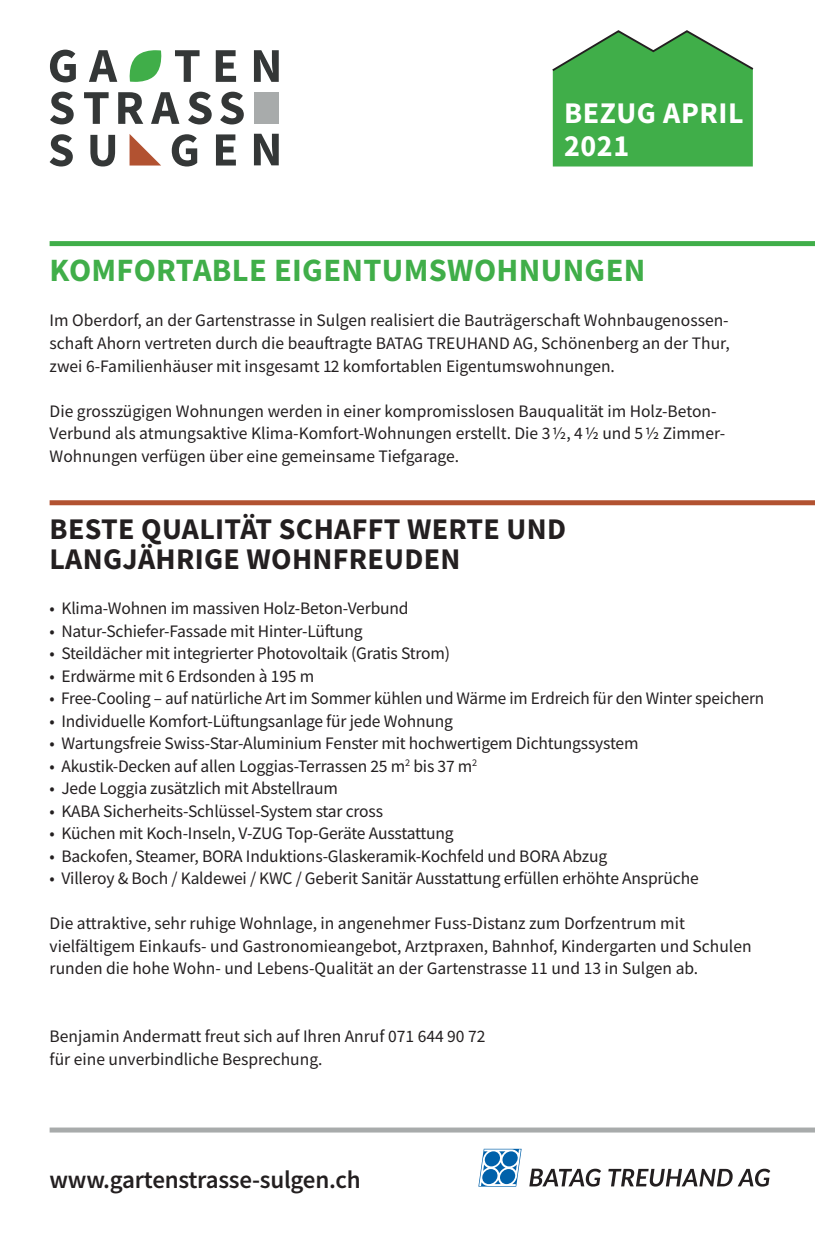
<style>
.page{position:relative;width:815px;height:1241px;background:#fff}
.page>*{position:absolute;margin:0;border:0;box-sizing:border-box;transform-origin:0 0}
.t1{font:700 32.5px "Source Sans Pro";letter-spacing:.01em;color:#40ae49}
.t2{font:700 30px/30px "Source Sans Pro";letter-spacing:.01em;color:#231f20}
.t3{font:700 30px/32.5px "Source Sans Pro";letter-spacing:.02em;color:#fff}
.t4{font:600 25px "Source Sans Pro";letter-spacing:-.01em;color:#231f20}
.t5{font:17.5px/22.5px "Source Sans Pro";letter-spacing:-.01em;color:#231f20}
</style>
<div class="page">
<svg style="left:129px;top:50px;width:33px;height:32px"></svg>
<svg style="left:130px;top:134px;width:31px;height:31px"></svg>
<div style="left:254px;top:92px;width:25px;height:32px;background:#a8abab"></div>
<svg style="left:50px;top:50px;width:26px;height:32px"></svg>
<svg style="left:89px;top:50px;width:28px;height:32px"></svg>
<svg style="left:175px;top:50px;width:25px;height:32px"></svg>
<svg style="left:216px;top:50px;width:20px;height:32px"></svg>
<svg style="left:254px;top:50px;width:25px;height:32px"></svg>
<svg style="left:254px;top:134px;width:25px;height:31px"></svg>
<svg style="left:50px;top:92px;width:24px;height:32px"></svg>
<svg style="left:84px;top:92px;width:25px;height:32px"></svg>
<svg style="left:118px;top:92px;width:25px;height:32px"></svg>
<svg style="left:151px;top:92px;width:28px;height:32px"></svg>
<svg style="left:188px;top:92px;width:24px;height:32px"></svg>
<svg style="left:220px;top:92px;width:24px;height:32px"></svg>
<svg style="left:50px;top:134px;width:23px;height:32px"></svg>
<svg style="left:90px;top:135px;width:25px;height:31px"></svg>
<svg style="left:172px;top:134px;width:25px;height:32px"></svg>
<svg style="left:216px;top:134px;width:20px;height:31px"></svg>
<div style="left:50px;top:500px;width:765px;height:5px;background:#b25231"></div>
<div style="left:50px;top:241px;width:765px;height:5px;background:#40ae49"></div>
<svg style="left:529px;top:1168px;width:72px;height:18px"></svg>
<svg style="left:608px;top:1168px;width:162px;height:18px"></svg>
<svg style="left:478px;top:1148px;width:44px;height:38px"></svg>
<div style="left:50px;top:1127px;width:765px;height:5px;background:#a8abab"></div>
<svg style="left:552px;top:30px;width:202px;height:136px"></svg>
<h2 class="t3" style="left:564px;top:96px;width:181px">BEZUG APRIL<br>2021</h2>
<h1 class="t1" style="left:50px;top:248px;width:597px">KOMFORTABLE EIGENTUMSWOHNUNGEN</h1>
<p class="t5" style="left:50px;top:309px;width:682px;text-align:justify">Im Oberdorf, an der Gartenstrasse in Sulgen realisiert die Bauträgerschaft Wohnbaugenossen&shy;schaft Ahorn vertreten durch die beauftragte BATAG TREUHAND AG, Schönenberg an der Thur, zwei 6-Familienhäuser mit insgesamt 12 komfortablen Eigentumswohnungen.</p>
<p class="t5" style="left:50px;top:399px;width:677px">Die grosszügigen Wohnungen werden in einer kompromisslosen Bauqualität im Holz-Beton-<br>Verbund als atmungsaktive Klima-Komfort-Wohnungen erstellt. Die 3 ½, 4 ½ und 5 ½ Zimmer-<br>Wohnungen verfügen über eine gemeinsame Tiefgarage.</p>
<h2 class="t2" style="left:50px;top:513px;width:518px">BESTE QUALITÄT SCHAFFT WERTE UND<br>LANGJÄHRIGE WOHNFREUDEN</h2>
<p class="t5" style="left:50px;top:597px;width:361px">• Klima-Wohnen im massiven Holz-Beton-Verbund</p>
<p class="t5" style="left:50px;top:619px;width:315px">• Natur-Schiefer-Fassade mit Hinter-Lüftung</p>
<p class="t5" style="left:50px;top:642px;width:402px">• Steildächer mit integrierter Photovoltaik (Gratis Strom)</p>
<p class="t5" style="left:50px;top:664px;width:266px">• Erdwärme mit 6 Erdsonden à 195 m</p>
<p class="t5" style="left:50px;top:687px;width:716px">• Free-Cooling – auf natürliche Art im Sommer kühlen und Wärme im Erdreich für den Winter speichern</p>
<p class="t5" style="left:50px;top:709px;width:405px">• Individuelle Komfort-Lüftungsanlage für jede Wohnung</p>
<p class="t5" style="left:50px;top:732px;width:590px">• Wartungsfreie Swiss-Star-Aluminium Fenster mit hochwertigem Dichtungssystem</p>
<p class="t5" style="left:50px;top:754px;width:429px">• Akustik-Decken auf allen Loggias-Terrassen 25 m<sup>2</sup> bis 37 m<sup>2</sup></p>
<p class="t5" style="left:50px;top:777px;width:290px">• Jede Loggia zusätzlich mit Abstellraum</p>
<p class="t5" style="left:50px;top:799px;width:335px">• KABA Sicherheits-Schlüssel-System star cross</p>
<p class="t5" style="left:50px;top:822px;width:406px">• Küchen mit Koch-Inseln, V-ZUG Top-Geräte Ausstattung</p>
<p class="t5" style="left:50px;top:844px;width:559px">• Backofen, Steamer, BORA Induktions-Glaskeramik-Kochfeld und BORA Abzug</p>
<p class="t5" style="left:50px;top:867px;width:651px">• Villeroy &amp; Boch / Kaldewei / KWC / Geberit Sanitär Ausstattung erfüllen erhöhte Ansprüche</p>
<p class="t5" style="left:50px;top:912px;width:703px">Die attraktive, sehr ruhige Wohnlage, in angenehmer Fuss-Distanz zum Dorfzentrum mit vielfältigem Einkaufs- und Gastronomieangebot, Arztpraxen, Bahnhof, Kindergarten und Schulen runden die hohe Wohn- und Lebens-Qualität an der Gartenstrasse 11 und 13 in Sulgen ab.</p>
<p class="t5" style="left:50px;top:1024px;width:437px">Benjamin Andermatt freut sich auf Ihren Anruf 071 644 90 72 für eine unverbindliche Besprechung.</p>
<h3 class="t4" style="left:50px;top:1162px;width:313px">www.gartenstrasse-sulgen.ch</h3>
</div>
